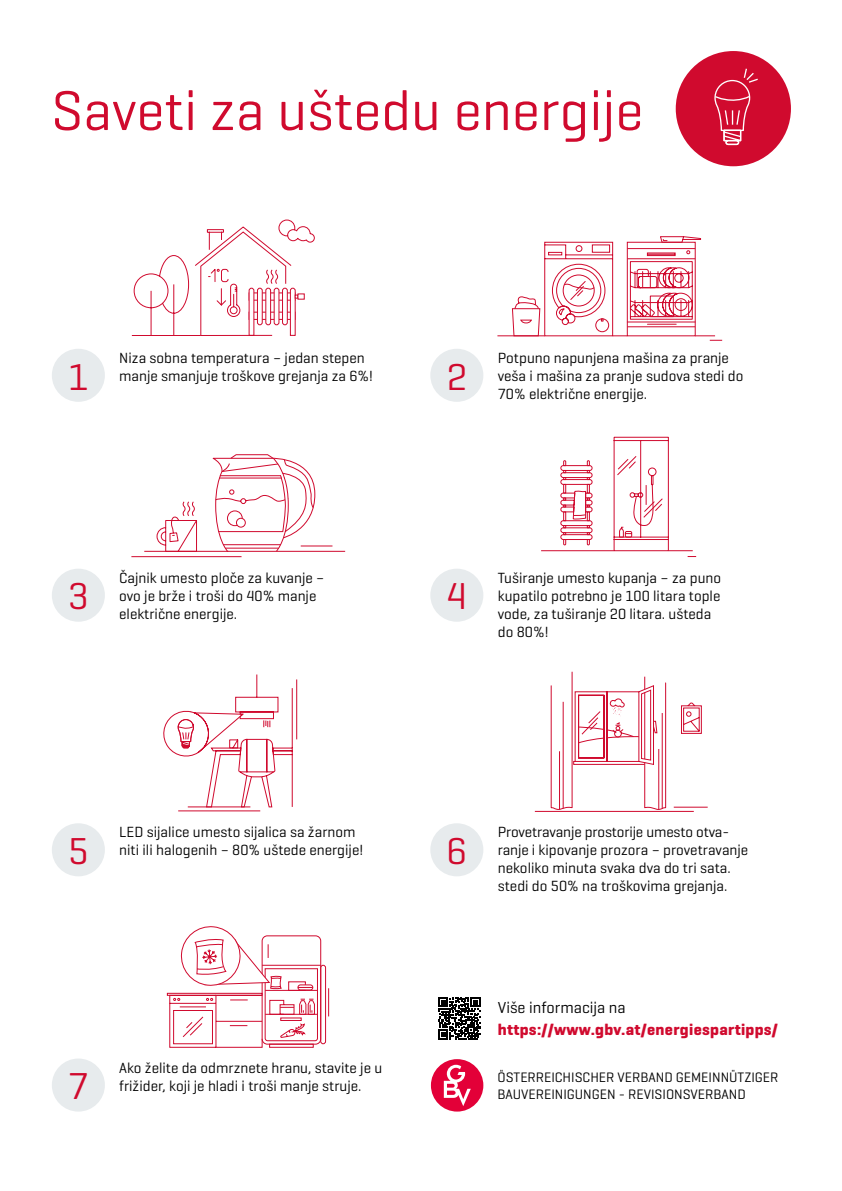
<style>
.page{position:relative;width:842px;height:1191px;background:#fff}
.page>*{position:absolute;margin:0;border:0;box-sizing:border-box;transform-origin:0 0}
.t1{font:57px "Geogrotesque";color:#d00a2e}
.t2{font:38.1px "Geogrotesque";color:#d00a2e}
.t3{font:700 16.2px "Geogrotesque";letter-spacing:.02em;color:#d00a2e}
.t4{font:16.2px "Geogrotesque";color:#000}
.t5{font:15px/18px "Geogrotesque";color:#000}
.t6{font:14px/16.7px "Geogrotesque";color:#000}
</style>
<div class="page">
<div style="left:52px;top:349px;width:53px;height:53px;background:#e7ebed;border-radius:50%"></div>
<div style="left:430px;top:349px;width:53px;height:53px;background:#e7ebed;border-radius:50%"></div>
<svg style="left:131px;top:219px;width:184px;height:117px"></svg>
<hr style="left:497px;top:335px;width:48px;height:1px;background:#d00a2e">
<svg style="left:511px;top:236px;width:212px;height:105px"></svg>
<div style="left:52px;top:823px;width:53px;height:53px;background:#e7ebed;border-radius:50%"></div>
<div style="left:430px;top:823px;width:53px;height:53px;background:#e7ebed;border-radius:50%"></div>
<svg style="left:163px;top:674px;width:135px;height:134px"></svg>
<hr style="left:188px;top:806px;width:62px;height:1px;background:#d00a2e">
<hr style="left:178px;top:810px;width:82px;height:1px;background:#d00a2e">
<svg style="left:534px;top:671px;width:174px;height:141px"></svg>
<div style="left:52px;top:568px;width:53px;height:53px;background:#e7ebed;border-radius:50%"></div>
<div style="left:430px;top:568px;width:53px;height:53px;background:#e7ebed;border-radius:50%"></div>
<svg style="left:131px;top:454px;width:215px;height:103px"></svg>
<svg style="left:541px;top:436px;width:155px;height:121px"></svg>
<svg style="left:166px;top:926px;width:164px;height:122px"></svg>
<div style="left:52px;top:1058px;width:53px;height:53px;background:#e7ebed;border-radius:50%"></div>
<div style="left:431px;top:1059px;width:52px;height:52px;background:#e30038;border-radius:50%"></div>
<svg style="left:444px;top:1064px;width:27px;height:42px"></svg>
<div style="left:676px;top:51px;width:115px;height:115px;background:#d00a2e;border-radius:50%"></div>
<svg style="left:714px;top:68px;width:44px;height:78px"></svg>
<svg style="left:438px;top:997px;width:42px;height:42px"></svg>
<h1 class="t1" style="left:51px;top:75px;width:594px">Saveti za uštedu energije</h1>
<h2 class="t2" style="left:68px;top:353px;width:22px">1</h2>
<p class="t5" style="left:119px;top:366px;width:255px">manje smanjuje troškove grejanja za 6%!</p>
<h2 class="t2" style="left:446px;top:353px;width:22px">2</h2>
<p class="t5" style="left:498px;top:348px;width:247px">Potpuno napunjena mašina za pranje veša i mašina za pranje sudova stedi do<br>70% električne energije.</p>
<p class="t5" style="left:119px;top:348px;width:247px">Niza sobna temperatura – jedan stepen</p>
<p class="t5" style="left:119px;top:568px;width:207px">Čajnik umesto ploče za kuvanje – ovo je brže i troši do 40% manje električne energije.</p>
<p class="t5" style="left:498px;top:568px;width:225px">Tuširanje umesto kupanja – za puno kupatilo potrebno je 100 litara tople vode, za tuširanje 20 litara. ušteda do 80%!</p>
<h2 class="t2" style="left:68px;top:573px;width:22px">3</h2>
<h2 class="t2" style="left:446px;top:573px;width:22px">4</h2>
<p class="t5" style="left:119px;top:823px;width:245px">LED sijalice umesto sijalica sa žarnom niti ili halogenih – 80% uštede energije!</p>
<p class="t5" style="left:498px;top:823px;width:252px">Provetravanje prostorije umesto otva&shy;ranje i kipovanje prozora – provetravanje nekoliko minuta svaka dva do tri sata. stedi do 50% na troškovima grejanja.</p>
<h2 class="t2" style="left:68px;top:827px;width:22px">5</h2>
<h2 class="t2" style="left:446px;top:827px;width:22px">6</h2>
<p class="t4" style="left:498px;top:997px;width:129px">Više informacija na</p>
<p class="t3" style="left:498px;top:1019px;width:282px">https://www.gbv.at/energiespartipps/</p>
<p class="t5" style="left:119px;top:1058px;width:265px">Ako želite da odmrznete hranu, stavite je u</p>
<h2 class="t2" style="left:68px;top:1062px;width:22px">7</h2>
<p class="t5" style="left:119px;top:1076px;width:244px">frižider, koji je hladi i troši manje struje.</p>
<p class="t6" style="left:497px;top:1068px;width:282px">ÖSTERREICHISCHER VERBAND GEMEINNÜTZIGER<br>BAUVEREINIGUNGEN - REVISIONSVERBAND</p>
</div>
